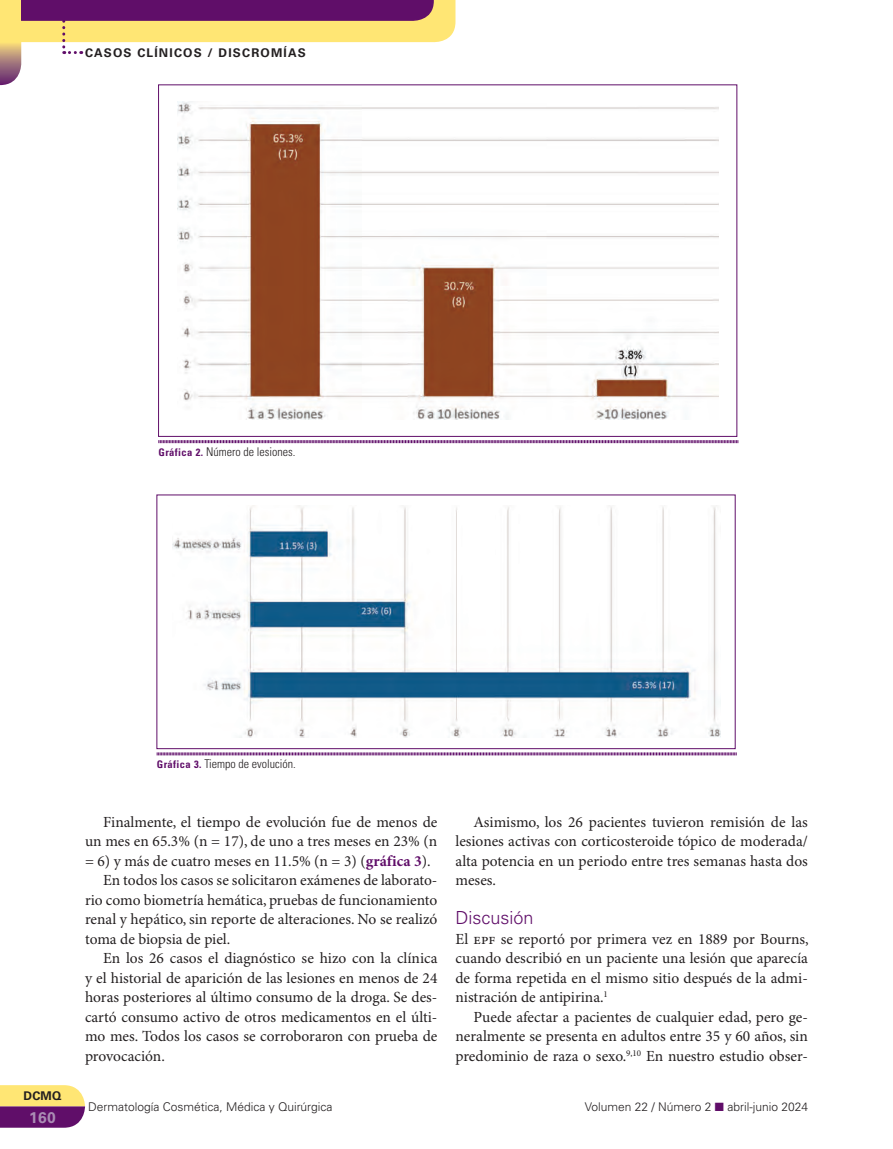
<style>
.page{position:relative;width:893px;height:1149px;background:#fff}
.page>*{position:absolute;margin:0;border:0;box-sizing:border-box;transform-origin:0 0}
.t1{font:300 18px "Univers LT Std";color:#600e69}
.t2{font:15.45px/19.5px "Minion Pro";color:#231f20;text-align:justify}
.t3{font:700 15.45px "Univers LT Std";color:#aa8cb4}
.t4{font:300 12px "Univers LT Std";color:#231f20}
.t5{font:300 condensed 12px "Univers LT Std";color:#231f20}
.t6{font:700 12px "Univers LT Std";letter-spacing:.1em;color:#231f20}
.s1{font-weight:700;font-size:10.5px;color:#600e69}
.s2{font-weight:700;color:#600e69}
.s3{color:#600e69}
</style>
<div class="page">
<svg style="left:0;top:0;width:455px;height:85px"></svg>
<svg style="left:0;top:1085px;width:85px;height:42px;background:#b48276"></svg>
<div style="left:0;top:0;width:21px;height:42px;background:#ffe674"></div>
<img style="left:177px;top:101px;width:541px;height:319px">
<img style="left:172px;top:505px;width:548px;height:232px">
<svg style="left:158px;top:440px;width:580px;height:3px;background:#99659f"></svg>
<svg style="left:157px;top:752px;width:580px;height:3px;background:#a374a8"></svg>
<p class="t6" style="left:85px;top:46px;width:222px">CASOS CLÍNICOS / DISCROMÍAS</p>
<p class="t5" style="left:159px;top:444px;width:138px"><span class="s1">Gráfica 2.</span> Número de lesiones.</p>
<p class="t6" style="left:23px;top:1088px;width:40px">DCMQ</p>
<p class="t3" style="left:29px;top:1107px;width:28px">160</p>
<p class="t5" style="left:157px;top:756px;width:141px"><span class="s1">Gráfica 3.</span> Tiempo de evolución.</p>
<p class="t2" style="left:103px;top:812px;width:336px">Finalmente, el tiempo de evolución fue de menos de</p>
<p class="t2" style="left:85px;top:831px;width:354px">un mes en 65.3% (n = 17), de uno a tres meses en 23% (n</p>
<p class="t2" style="left:85px;top:851px;width:347px">= 6) y más de cuatro meses en 11.5% (n = 3) (<span class="s2">gráfica 3</span>).</p>
<p class="t2" style="left:103px;top:870px;width:336px">En todos los casos se solicitaron exámenes de laborato-</p>
<p class="t2" style="left:85px;top:890px;width:354px">rio como biometría hemática, pruebas de funcionamiento</p>
<p class="t2" style="left:85px;top:909px;width:354px">renal y hepático, sin reporte de alteraciones. No se realizó</p>
<p class="t2" style="left:85px;top:929px;width:147px">toma de biopsia de piel.</p>
<p class="t2" style="left:103px;top:948px;width:336px">En los 26 casos el diagnóstico se hizo con la clínica</p>
<p class="t2" style="left:85px;top:968px;width:354px">y el historial de aparición de las lesiones en menos de 24</p>
<p class="t2" style="left:85px;top:987px;width:354px">horas posteriores al último consumo de la droga. Se des-</p>
<p class="t2" style="left:85px;top:1007px;width:354px">cartó consumo activo de otros medicamentos en el últi-</p>
<p class="t2" style="left:85px;top:1026px;width:354px">mo mes. Todos los casos se corroboraron con prueba de</p>
<p class="t2" style="left:85px;top:1046px;width:81px">provocación.</p>
<p class="t4" style="left:88px;top:1098px;width:246px">Dermatología Cosmética, Médica y Quirúrgica</p>
<p class="t2" style="left:455px;top:812px;width:354px;text-indent:18px">Asimismo, los 26 pacientes tuvieron remisión de las lesiones activas con corticosteroide tópico de moderada/ alta potencia en un periodo entre tres semanas hasta dos meses.</p>
<p class="t1" style="left:455px;top:906px;width:80px">Discusión</p>
<p class="t2" style="left:455px;top:929px;width:355px">El epf se reportó por primera vez en 1889 por Bourns, cuando describió en un paciente una lesión que aparecía de forma repetida en el mismo sitio después de la admi&shy;nistración de antipirina.<sup>1</sup></p>
<p class="t2" style="left:455px;top:1007px;width:354px;text-indent:18px">Puede afectar a pacientes de cualquier edad, pero ge&shy;neralmente se presenta en adultos entre 35 y 60 años, sin predominio de raza o sexo.<sup>9,10</sup> En nuestro estudio obser-</p>
<p class="t4" style="left:585px;top:1099px;width:225px">Volumen 22 / Número 2 <span class="s3">■</span> abril-junio 2024</p>
</div>
